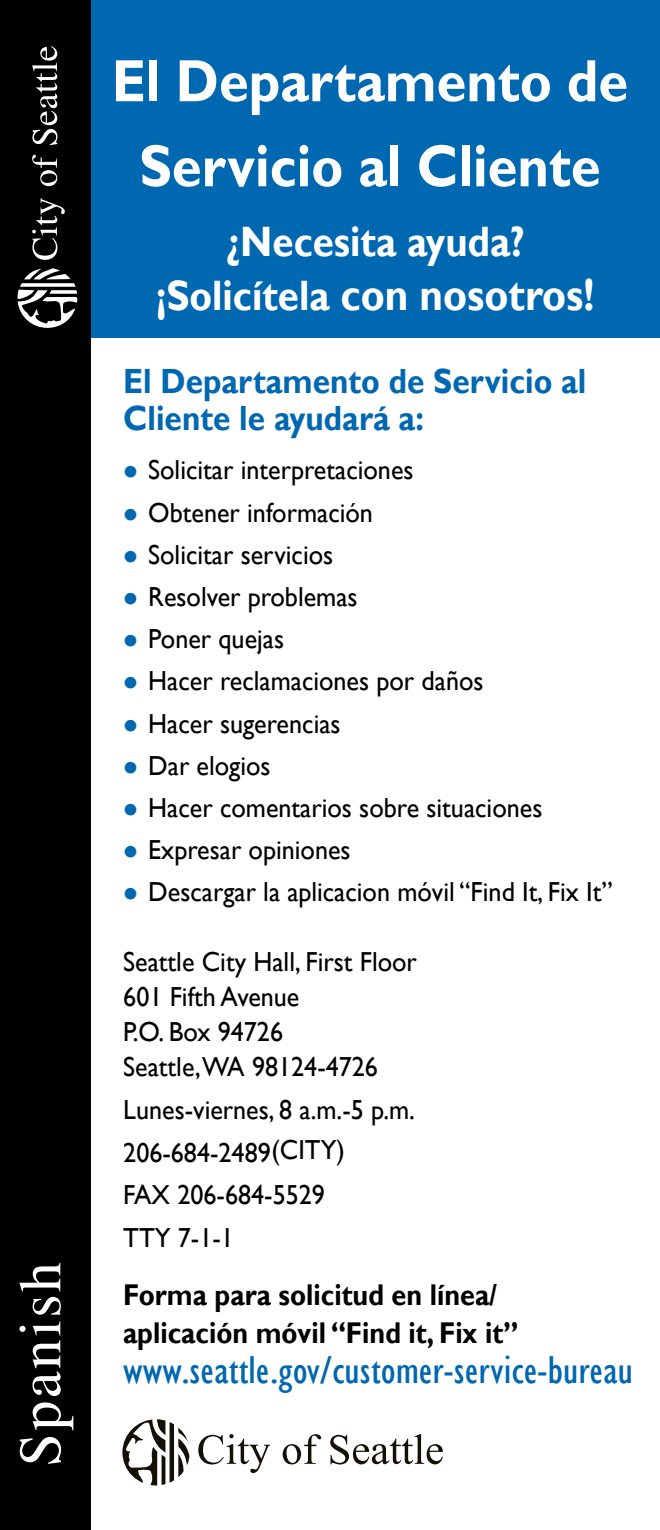
<style>
.page{position:relative;width:660px;height:1530px;background:#fff}
.page>*{position:absolute;margin:0;border:0;box-sizing:border-box;transform-origin:0 0}
.t1{font:700 60px/85px "Gill Sans";color:#fff;text-align:center;scale:.9 1}
.t2{font:60px "Times";letter-spacing:.04em;color:#fff}
.t3{font:700 45px "Gill Sans";color:#fff;scale:.9 1}
.t4{font:700 42.5px "Gill Sans";color:#fff;scale:.9 1}
.t5{font:condensed 40px "Gill Sans";color:#0067b1;scale:1.09 1}
.t6{font:700 35px/37.5px "Gill Sans";color:#0067b1;scale:.9 1}
.t7{font:700 30px/37.5px "Gill Sans";color:#000;scale:.9 1}
.t8{font:27.5px/35px "Gill Sans";color:#000;scale:.95 1}
.s1{font-size:42.5px}
.s2{color:#0067b1}
</style>
<div class="page">
<div style="left:0;top:0;width:660px;height:338px;background:#0067b1"></div>
<div style="left:0;top:0;width:90px;height:1530px;background:#000"></div>
<svg style="left:32px;top:198px;width:33px;height:62px"></svg>
<svg style="left:32px;top:155px;width:25px;height:31px"></svg>
<svg style="left:32px;top:46px;width:25px;height:99px"></svg>
<svg style="left:17px;top:268px;width:60px;height:60px"></svg>
<svg style="left:283px;top:1434px;width:38px;height:30px"></svg>
<svg style="left:330px;top:1434px;width:113px;height:30px"></svg>
<svg style="left:126px;top:1420px;width:144px;height:64px"></svg>
<div style="left:117px;top:1413px;width:79px;height:78px;border:6px solid #fff;border-radius:50%"></div>
<h1 class="t2" style="left:-16px;top:1466px;width:206px;rotate:-90deg">Spanish</h1>
<h1 class="t1" style="left:112px;top:40px;width:575px">El Departamento de<br>Servicio al Cliente</h1>
<h3 class="t4" style="left:226px;top:217px;width:333px">¿Necesita ayuda?</h3>
<h2 class="t3" style="left:156px;top:268px;width:489px"><span class="s1">¡Solicítela</span> con nosotros!</h2>
<p class="t6" style="left:123px;top:363px;width:516px">El Departamento de Servicio al<br>Cliente le ayudará a:</p>
<p class="t8" style="left:123px;top:453px;width:307px"><span class="s2">●</span> Solicitar interpretaciones</p>
<p class="t8" style="left:123px;top:495px;width:264px"><span class="s2">●</span> Obtener información</p>
<p class="t8" style="left:123px;top:538px;width:223px"><span class="s2">●</span> Solicitar servicios</p>
<p class="t8" style="left:123px;top:580px;width:248px"><span class="s2">●</span> Resolver problemas</p>
<p class="t8" style="left:123px;top:622px;width:171px"><span class="s2">●</span> Poner quejas</p>
<p class="t8" style="left:123px;top:664px;width:381px"><span class="s2">●</span> Hacer reclamaciones por daños</p>
<p class="t8" style="left:123px;top:706px;width:230px"><span class="s2">●</span> Hacer sugerencias</p>
<p class="t8" style="left:123px;top:749px;width:157px"><span class="s2">●</span> Dar elogios</p>
<p class="t8" style="left:123px;top:791px;width:443px"><span class="s2">●</span> Hacer comentarios sobre situaciones</p>
<p class="t8" style="left:123px;top:833px;width:241px"><span class="s2">●</span> Expresar opiniones</p>
<p class="t8" style="left:123px;top:875px;width:516px"><span class="s2">●</span> Descargar la aplicacion móvil “Find It, Fix It”</p>
<p class="t8" style="left:123px;top:945px;width:311px">Seattle City Hall, First Floor<br>601 Fifth Avenue<br>P.O. Box 94726<br>Seattle,WA 98124-4726</p>
<p class="t8" style="left:123px;top:1089px;width:309px;line-height:42.8px">Lunes-viernes, 8 a.m.-5 p.m.<br>206-684-2489(CITY)<br>FAX 206-684-5529<br>TTY 7-1-1</p>
<p class="t7" style="left:123px;top:1277px;width:441px">Forma para solicitud en línea/ aplicación móvil “Find it, Fix it”</p>
<h3 class="t5" style="left:123px;top:1346px;width:469px">www.seattle.gov/customer-service-bureau</h3>
</div>
